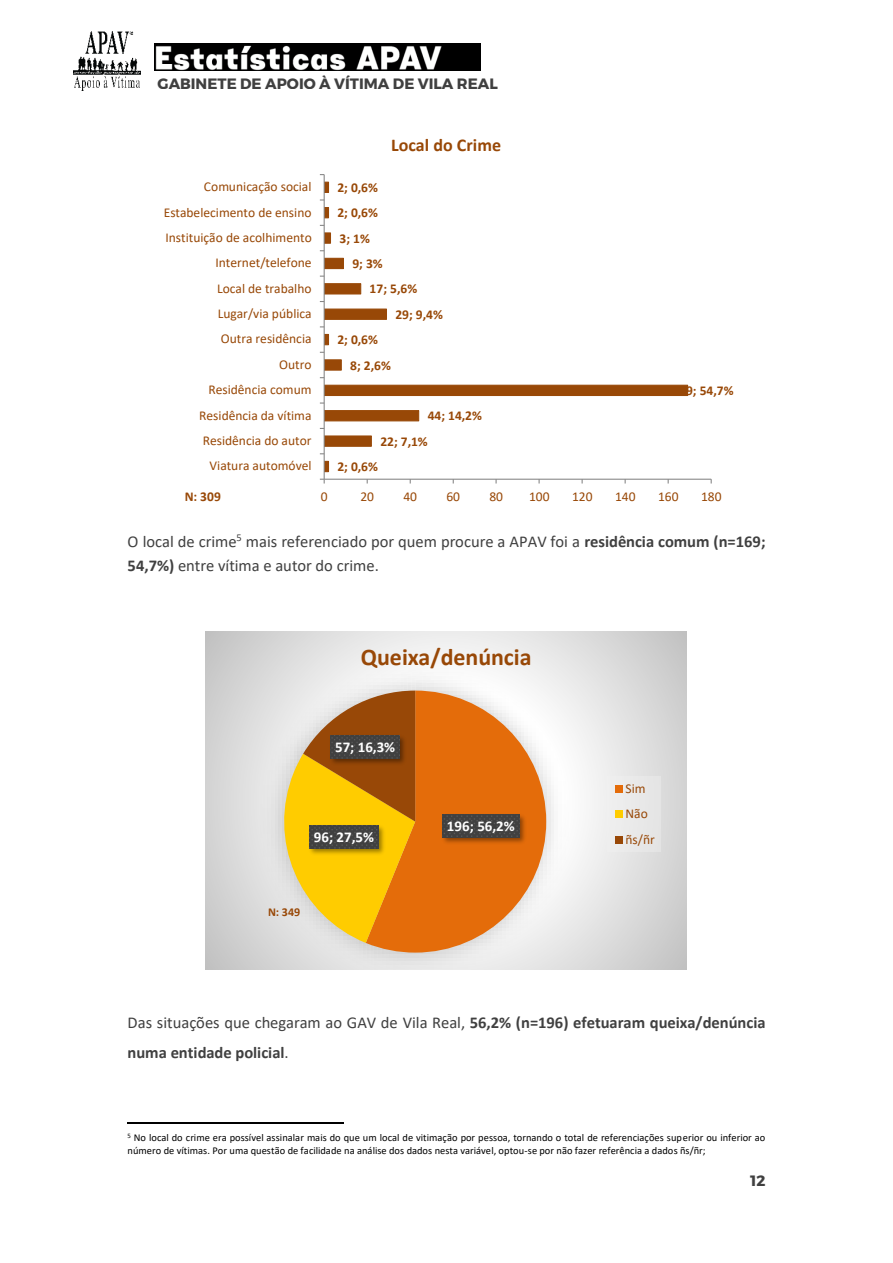
<style>
.page{position:relative;width:893px;height:1263px;background:#fff}
.page>*{position:absolute;margin:0;border:0;box-sizing:border-box;transform-origin:0 0}
.t1{font:700 24px "Calibri";color:#984807}
.t2{font:700 18px "Calibri";color:#984807}
.t3{font:16.5px/23.4px "Calibri";color:#404040}
.t4{font:700 16.5px/30.3px "Calibri";letter-spacing:-.005em;color:#404040}
.t5{font:700 15px "Montserrat";color:#404040}
.t6{font:700 15px "Calibri";color:#fff}
.t7{font:13.5px/25.3px "Calibri";color:#984807}
.t8{font:700 13.5px "Calibri";color:#984807}
.t9{font:700 12px "Calibri";color:#984807}
.t10{font:10.5px/12.8px "Calibri";color:#000}
.s1{font-weight:700}
.s2{font-weight:400}
</style>
<div class="page">
<img style="left:74px;top:32px;width:66px;height:59px">
<img style="left:155px;top:44px;width:326px;height:26px">
<hr style="left:128px;top:1122px;width:216px;height:1px;background:#000">
<svg style="left:325px;top:181px;width:364px;height:292px"></svg>
<hr style="left:324px;top:479px;width:387px;height:1px;background:#868686">
<hr style="left:324px;top:175px;width:1px;height:304px;background:#868686">
<svg style="left:206px;top:631px;width:481px;height:338px;background:#dcdcdc"></svg>
<img style="left:334px;top:658px;width:242px;height:311px">
<img style="left:253px;top:721px;width:192px;height:248px">
<img style="left:272px;top:659px;width:173px;height:32px">
<svg style="left:366px;top:691px;width:180px;height:262px;background:#e68b40"></svg>
<svg style="left:267px;top:691px;width:148px;height:252px;background:#dfb24f"></svg>
<img style="left:439px;top:811px;width:89px;height:35px">
<svg style="left:442px;top:814px;width:77px;height:23px;background:#434343"></svg>
<img style="left:306px;top:822px;width:82px;height:35px">
<svg style="left:309px;top:825px;width:70px;height:23px;background:#434343"></svg>
<img style="left:327px;top:732px;width:82px;height:35px">
<svg style="left:330px;top:735px;width:70px;height:23px;background:#434343"></svg>
<div style="left:608px;top:776px;width:53px;height:76px;background:#e9e9e9"></div>
<div style="left:615px;top:785px;width:7px;height:8px;background:#e46c0a"></div>
<div style="left:615px;top:811px;width:7px;height:7px;background:#fc0"></div>
<div style="left:615px;top:836px;width:7px;height:7px;background:#984807"></div>
<h3 class="t5" style="left:158px;top:74px;width:342px">GABINETE DE APOIO À VÍTIMA DE VILA REAL</h3>
<h2 class="t2" style="left:391px;top:138px;width:111px">Local do Crime</h2>
<p class="t7" style="left:204px;top:175px;width:109px">Comunicação social</p>
<p class="t8" style="left:337px;top:182px;width:42px">2; 0,6%</p>
<p class="t7" style="left:164px;top:200px;width:149px">Estabelecimento de ensino</p>
<p class="t8" style="left:337px;top:207px;width:42px">2; 0,6%</p>
<p class="t7" style="left:165px;top:226px;width:148px">Instituição de acolhimento</p>
<p class="t8" style="left:340px;top:233px;width:32px">3; 1%</p>
<p class="t7" style="left:216px;top:251px;width:98px">Internet/telefone</p>
<p class="t8" style="left:352px;top:258px;width:32px">9; 3%</p>
<p class="t7" style="left:217px;top:277px;width:96px">Local de trabalho</p>
<p class="t8" style="left:370px;top:283px;width:49px">17; 5,6%</p>
<p class="t7" style="left:218px;top:302px;width:95px">Lugar/via pública</p>
<p class="t8" style="left:395px;top:309px;width:49px">29; 9,4%</p>
<p class="t7" style="left:221px;top:327px;width:92px">Outra residência</p>
<p class="t8" style="left:337px;top:334px;width:42px">2; 0,6%</p>
<p class="t7" style="left:279px;top:353px;width:34px">Outro</p>
<p class="t8" style="left:350px;top:359px;width:42px">8; 2,6%</p>
<p class="t7" style="left:208px;top:378px;width:105px">Residência comum</p>
<p class="t8" style="left:672px;top:385px;width:63px">169; 54,7%</p>
<p class="t7" style="left:199px;top:404px;width:114px">Residência da vítima</p>
<p class="t8" style="left:428px;top:410px;width:56px">44; 14,2%</p>
<p class="t7" style="left:203px;top:429px;width:110px">Residência do autor</p>
<p class="t8" style="left:380px;top:436px;width:49px">22; 7,1%</p>
<p class="t7" style="left:210px;top:454px;width:104px">Viatura automóvel</p>
<p class="t8" style="left:337px;top:461px;width:42px">2; 0,6%</p>
<p class="t8" style="left:185px;top:491px;width:38px">N: 309</p>
<p class="t7" style="left:321px;top:485px;width:8px">0</p>
<p class="t7" style="left:360px;top:485px;width:15px">20</p>
<p class="t7" style="left:403px;top:485px;width:15px">40</p>
<p class="t7" style="left:446px;top:485px;width:15px">60</p>
<p class="t7" style="left:489px;top:485px;width:15px">80</p>
<p class="t7" style="left:529px;top:485px;width:22px">100</p>
<p class="t7" style="left:572px;top:485px;width:22px">120</p>
<p class="t7" style="left:615px;top:485px;width:22px">140</p>
<p class="t7" style="left:658px;top:485px;width:22px">160</p>
<p class="t7" style="left:701px;top:485px;width:22px">180</p>
<h3 class="t3" style="left:128px;top:531px;width:639px">O local de crime<sup>5</sup> mais referenciado por quem procure a APAV foi a <span class="s1">residência comum (n=169;<br>54,7%)</span> entre vítima e autor do crime.</h3>
<h1 class="t1" style="left:361px;top:647px;width:172px">Queixa/denúncia</h1>
<h3 class="t6" style="left:335px;top:741px;width:62px">57; 16,3%</h3>
<h3 class="t6" style="left:314px;top:831px;width:62px">96; 27,5%</h3>
<p class="t9" style="left:268px;top:907px;width:34px">N: 349</p>
<h3 class="t6" style="left:447px;top:820px;width:69px">196; 56,2%</h3>
<p class="t7" style="left:626px;top:777px;width:31px">Sim<br>Não ñs/ñr</p>
<h3 class="t4" style="left:128px;top:1009px;width:640px"><span class="s2">Das situações que chegaram ao GAV de Vila Real,</span> 56,2% (n=196) efetuaram queixa/denúncia numa entidade policial<span class="s2">.</span></h3>
<p class="t10" style="left:128px;top:1132px;width:639px"><sup>5</sup> No local do crime era possível assinalar mais do que um local de vitimação por pessoa, tornando o total de referenciações superior ou inferior ao número de vítimas. Por uma questão de facilidade na análise dos dados nesta variável, optou-se por não fazer referência a dados ñs/ñr;</p>
<h3 class="t5" style="left:750px;top:1171px;width:17px">12</h3>
</div>
